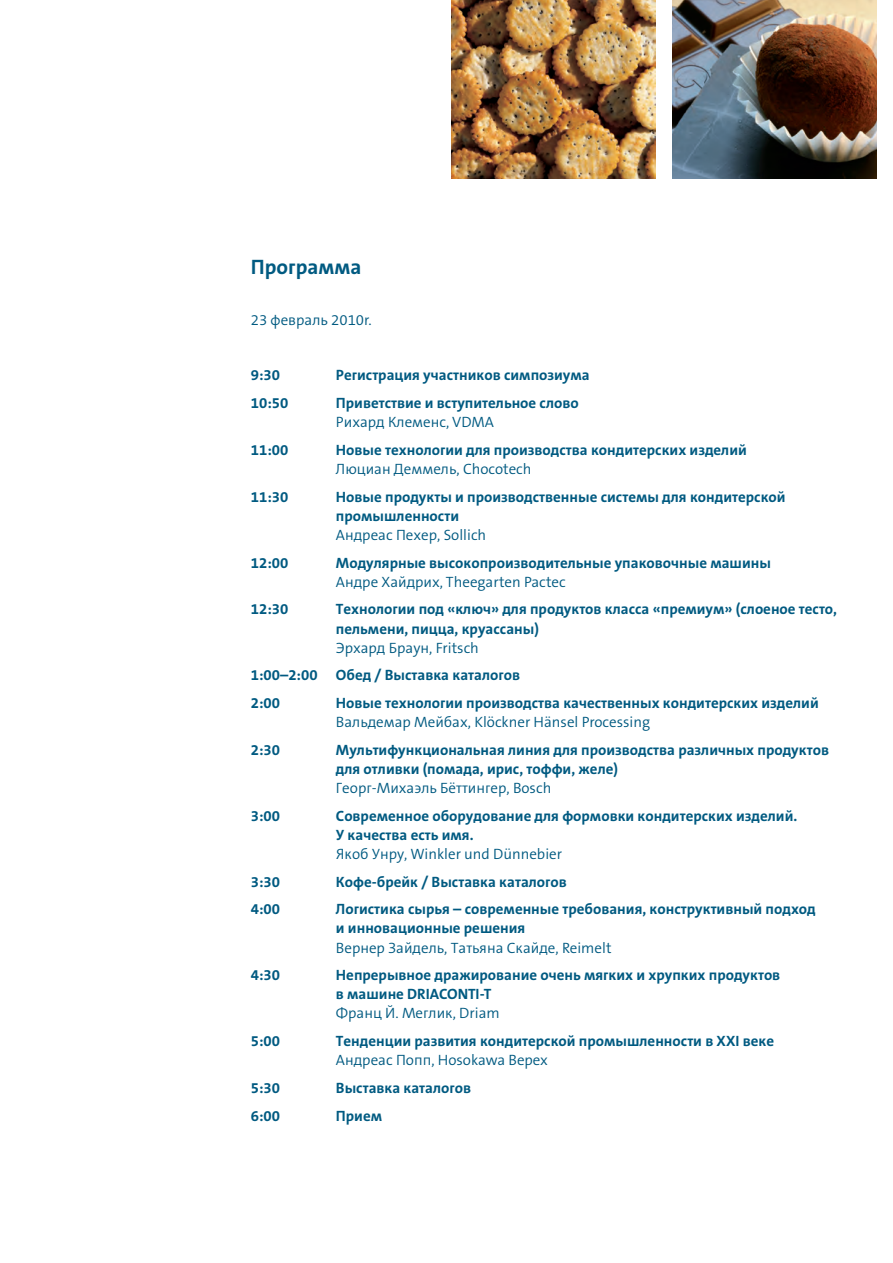
<style>
.page{position:relative;width:893px;height:1263px;background:#fff}
.page>*{position:absolute;margin:0;border:0;box-sizing:border-box;transform-origin:0 0}
.t1{font:700 21px "The Sans B OT7";color:#005a81}
.t2{font:700 15px/19.2px "The Sans B OT7";color:#005a81}
.t3{font:300 15px "The Sans B OT4";color:#005a81}
.s1{font-family:"The Sans B OT4";font-weight:300}
</style>
<div class="page">
<img style="left:451px;top:0;width:204px;height:179px">
<img style="left:672px;top:0;width:205px;height:179px">
<p class="t1" style="left:251px;top:254px;width:112px">Программа</p>
<p class="t3" style="left:251px;top:311px;width:122px">23 февраль 2010r.</p>
<p class="t2" style="left:251px;top:366px;width:31px">9:30</p>
<p class="t2" style="left:336px;top:366px;width:255px">Регистрация участников симпозиума</p>
<p class="t2" style="left:251px;top:394px;width:39px">10:50</p>
<p class="t2" style="left:336px;top:394px;width:244px">Приветствие и вступительное слово<br><span class="s1">Рихард Клеменс, VDMA</span></p>
<p class="t2" style="left:251px;top:441px;width:39px">11:00</p>
<p class="t2" style="left:336px;top:441px;width:412px">Новые технологии для производства кондитерских изделий<br><span class="s1">Люциан Деммель, Chocotech</span></p>
<p class="t2" style="left:251px;top:487px;width:39px">11:30</p>
<p class="t2" style="left:336px;top:487px;width:451px">Новые продукты и производственные системы для кондитерской промышленности<br><span class="s1">Андреас Пехер, Sollich</span></p>
<p class="t2" style="left:251px;top:553px;width:39px">12:00</p>
<p class="t2" style="left:336px;top:553px;width:437px">Модулярные высокопроизводительные упаковочные машины<br><span class="s1">Андре Хайдрих, Theegarten Pactec</span></p>
<p class="t2" style="left:251px;top:600px;width:39px">12:30</p>
<p class="t2" style="left:336px;top:600px;width:503px">Технологии под «ключ» для продуктов класса «премиум» (слоеное тесто, пельмени, пицца, круассаны)<br><span class="s1">Эрхард Браун, Fritsch</span></p>
<p class="t2" style="left:251px;top:662px;width:271px;line-height:27.6px">1:00–2:00 Обед / Выставка каталогов<br>2:00</p>
<p class="t2" style="left:336px;top:694px;width:484px">Новые технологии производства качественных кондитерских изделий<br><span class="s1">Вальдемар Мейбах, Klöckner Hänsel Processing</span></p>
<p class="t2" style="left:251px;top:740px;width:31px">2:30</p>
<p class="t2" style="left:336px;top:740px;width:495px">Мультифункциональная линия для производства различных продуктов для отливки (помада, ирис, тоффи, желе)<br><span class="s1">Георг-Михаэль Бёттингер, Bosch</span></p>
<p class="t2" style="left:251px;top:806px;width:31px">3:00</p>
<p class="t2" style="left:336px;top:806px;width:463px">Современное оборудование для формовки кондитерских изделий.<br>У качества есть имя.<br><span class="s1">Якоб Унру, Winkler und Dünnebier</span></p>
<p class="t2" style="left:251px;top:872px;width:31px">3:30</p>
<p class="t2" style="left:336px;top:872px;width:232px">Кофе-брейк / Выставка каталогов</p>
<p class="t2" style="left:251px;top:900px;width:31px">4:00</p>
<p class="t2" style="left:336px;top:900px;width:481px">Логистика сырья – современные требования, конструктивный подход и инновационные решения<br><span class="s1">Вернер Зайдель, Татьяна Скайде, Reimelt</span></p>
<p class="t2" style="left:251px;top:966px;width:31px">4:30</p>
<p class="t2" style="left:336px;top:966px;width:446px">Непрерывное дражирование очень мягких и хрупких продуктов в машине DRIACONTI-T<br><span class="s1">Франц Й. Меглик, Driam</span></p>
<p class="t2" style="left:251px;top:1032px;width:31px">5:00</p>
<p class="t2" style="left:336px;top:1032px;width:440px">Тенденции развития кондитерской промышленности в XXI веке<br><span class="s1">Андреас Попп, Hosokawa Bepex</span></p>
<p class="t2" style="left:251px;top:1079px;width:31px">5:30</p>
<p class="t2" style="left:336px;top:1079px;width:137px">Выставка каталогов</p>
<p class="t2" style="left:251px;top:1106px;width:31px">6:00</p>
<p class="t2" style="left:336px;top:1106px;width:48px">Прием</p>
</div>
